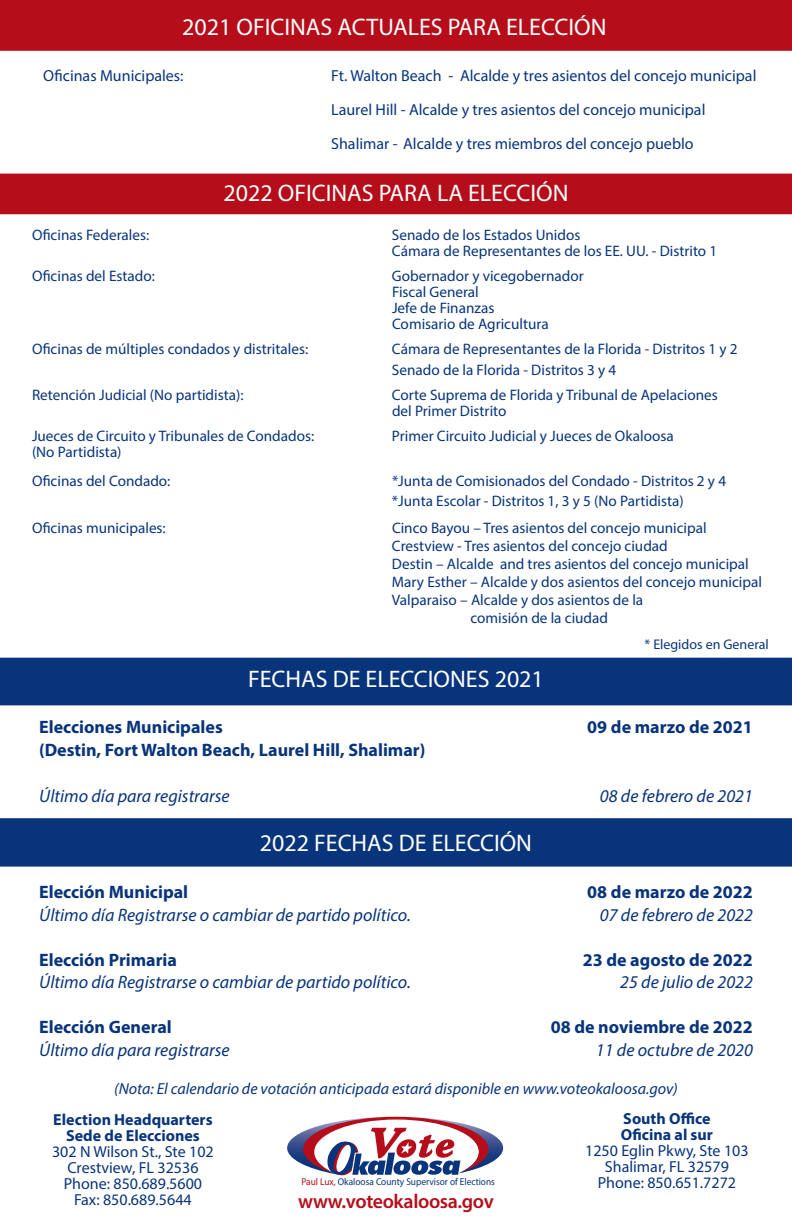
<style>
.page{position:relative;width:792px;height:1224px;background:#fff}
.page>*{position:absolute;margin:0;border:0;box-sizing:border-box;transform-origin:0 0}
.blue_headline_on_las{font:24px "Myriad Pro";color:#fff}
.t1{font:600 20px "Myriad Pro";letter-spacing:-.02em;color:#b50e1a}
.blue_headline_on_las-2{font:italic 18px "Myriad Pro";color:#08347b}
.blue_headline_on_las-3{font:700 18px "Myriad Pro";color:#08347b}
.blue_headline_on_las-4{font:16px "Myriad Pro";color:#08347b}
.t2{font:italic 16px "Myriad Pro";color:#08347b}
.t3{font:700 16px "Myriad Pro";color:#08347b}
.blue_headline_on_las-5{font:15.2px/18px "Myriad Pro";color:#08347b}
.blue_headline_on_las-6{font:14px "Myriad Pro";color:#08347b}
.t4{font:10px "Myriad Pro";color:#08347b;scale:.94 1}
.s1{color:#b50e1a}
</style>
<div class="page">
<div style="left:0;top:0;width:792px;height:51px;background:#b50e1a"></div>
<div style="left:0;top:657px;width:792px;height:49px;background:#08347b"></div>
<div style="left:0;top:173px;width:792px;height:42px;background:#b50e1a"></div>
<div style="left:0;top:818px;width:792px;height:49px;background:#08347b"></div>
<svg style="left:287px;top:1117px;width:216px;height:59px"></svg>
<p class="blue_headline_on_las" style="left:182px;top:12px;width:426px">2021 OFICINAS ACTUALES PARA ELECCIÓN</p>
<p class="blue_headline_on_las-4" style="left:43px;top:66px;width:142px">Oficinas Municipales:</p>
<p class="blue_headline_on_las-4" style="left:331px;top:66px;width:427px">Ft. Walton Beach - Alcalde y tres asientos del concejo municipal</p>
<p class="blue_headline_on_las-4" style="left:331px;top:100px;width:376px">Laurel Hill - Alcalde y tres asientos del concejo municipal</p>
<p class="blue_headline_on_las-4" style="left:331px;top:134px;width:364px">Shalimar - Alcalde y tres miembros del concejo pueblo</p>
<p class="blue_headline_on_las" style="left:223px;top:178px;width:347px">2022 OFICINAS PARA LA ELECCIÓN</p>
<p class="blue_headline_on_las-5" style="left:32px;top:226px;width:119px">Oficinas Federales:</p>
<p class="blue_headline_on_las-5" style="left:392px;top:226px;width:190px">Senado de los Estados Unidos</p>
<p class="blue_headline_on_las-5" style="left:392px;top:242px;width:327px">Cámara de Representantes de los EE. UU. - Distrito 1</p>
<p class="blue_headline_on_las-5" style="left:32px;top:267px;width:124px">Oficinas del Estado:</p>
<p class="blue_headline_on_las-5" style="left:392px;top:267px;width:193px">Gobernador y vicegobernador</p>
<p class="blue_headline_on_las-5" style="left:392px;top:283px;width:88px">Fiscal General</p>
<p class="blue_headline_on_las-5" style="left:392px;top:299px;width:104px">Jefe de Finanzas</p>
<p class="blue_headline_on_las-5" style="left:392px;top:315px;width:158px">Comisario de Agricultura</p>
<p class="blue_headline_on_las-5" style="left:32px;top:340px;width:278px">Oficinas de múltiples condados y distritales:</p>
<p class="blue_headline_on_las-5" style="left:392px;top:340px;width:347px">Cámara de Representantes de la Florida - Distritos 1 y 2</p>
<p class="blue_headline_on_las-5" style="left:392px;top:360px;width:226px">Senado de la Florida - Distritos 3 y 4</p>
<p class="blue_headline_on_las-5" style="left:32px;top:385px;width:213px">Retención Judicial (No partidista):</p>
<p class="blue_headline_on_las-5" style="left:392px;top:385px;width:327px">Corte Suprema de Florida y Tribunal de Apelaciones</p>
<p class="blue_headline_on_las-5" style="left:392px;top:401px;width:116px">del Primer Distrito</p>
<p class="blue_headline_on_las-5" style="left:32px;top:426px;width:284px">Jueces de Circuito y Tribunales de Condados:</p>
<p class="blue_headline_on_las-5" style="left:392px;top:426px;width:283px">Primer Circuito Judicial y Jueces de Okaloosa</p>
<p class="blue_headline_on_las-5" style="left:32px;top:442px;width:91px">(No Partidista)</p>
<p class="blue_headline_on_las-5" style="left:32px;top:471px;width:140px">Oficinas del Condado:</p>
<p class="blue_headline_on_las-5" style="left:392px;top:470px;width:336px;line-height:20px">*Junta de Comisionados del Condado - Distritos 2 y 4 *Junta Escolar - Distritos 1, 3 y 5 (No Partidista)</p>
<p class="blue_headline_on_las-5" style="left:32px;top:518px;width:135px">Oficinas municipales:</p>
<p class="blue_headline_on_las-5" style="left:392px;top:518px;width:316px">Cinco Bayou – Tres asientos del concejo municipal<br>Crestview - Tres asientos del concejo ciudad</p>
<p class="blue_headline_on_las-5" style="left:392px;top:554px;width:371px">Destin – Alcalde and tres asientos del concejo municipal<br>Mary Esther – Alcalde y dos asientos del concejo municipal<br>Valparaiso – Alcalde y dos asientos de la</p>
<p class="blue_headline_on_las-5" style="left:470px;top:608px;width:139px">comisión de la ciudad</p>
<p class="blue_headline_on_las" style="left:248px;top:664px;width:297px">FECHAS DE ELECCIONES 2021</p>
<p class="blue_headline_on_las-6" style="left:645px;top:636px;width:126px">* Elegidos en General</p>
<p class="blue_headline_on_las-3" style="left:39px;top:716px;width:185px">Elecciones Municipales</p>
<p class="blue_headline_on_las-3" style="left:587px;top:716px;width:167px">09 de marzo de 2021</p>
<p class="blue_headline_on_las-3" style="left:39px;top:738px;width:388px">(Destin, Fort Walton Beach, Laurel Hill, Shalimar)</p>
<p class="blue_headline_on_las-2" style="left:39px;top:785px;width:192px">Último día para registrarse</p>
<p class="blue_headline_on_las-2" style="left:600px;top:785px;width:154px">08 de febrero de 2021</p>
<p class="blue_headline_on_las" style="left:260px;top:828px;width:274px">2022 FECHAS DE ELECCIÓN</p>
<p class="blue_headline_on_las-3" style="left:39px;top:880px;width:151px">Elección Municipal</p>
<p class="blue_headline_on_las-3" style="left:587px;top:880px;width:167px">08 de marzo de 2022</p>
<p class="blue_headline_on_las-2" style="left:39px;top:904px;width:373px">Último día Registrarse o cambiar de partido político.</p>
<p class="blue_headline_on_las-2" style="left:600px;top:904px;width:154px">07 de febrero de 2022</p>
<p class="blue_headline_on_las-3" style="left:39px;top:948px;width:140px">Elección Primaria</p>
<p class="blue_headline_on_las-3" style="left:583px;top:948px;width:172px">23 de agosto de 2022</p>
<p class="blue_headline_on_las-2" style="left:39px;top:971px;width:373px">Último día Registrarse o cambiar de partido político.</p>
<p class="blue_headline_on_las-2" style="left:620px;top:971px;width:134px">25 de julio de 2022</p>
<p class="blue_headline_on_las-3" style="left:39px;top:1015px;width:134px">Elección General</p>
<p class="blue_headline_on_las-3" style="left:551px;top:1015px;width:204px">08 de noviembre de 2022</p>
<p class="blue_headline_on_las-2" style="left:39px;top:1038px;width:192px">Último día para registrarse</p>
<p class="blue_headline_on_las-2" style="left:596px;top:1038px;width:158px">11 de octubre de 2020</p>
<p class="t2" style="left:114px;top:1079px;width:565px">(Nota: El calendario de votación anticipada estará disponible en www.voteokaloosa.gov)</p>
<p class="t3" style="left:53px;top:1109px;width:161px">Election Headquarters</p>
<p class="t3" style="left:66px;top:1125px;width:135px">Sede de Elecciones</p>
<p class="blue_headline_on_las-4" style="left:52px;top:1142px;width:163px">302 N Wilson St., Ste 102</p>
<p class="blue_headline_on_las-4" style="left:67px;top:1158px;width:133px">Crestview, FL 32536</p>
<p class="blue_headline_on_las-4" style="left:64px;top:1174px;width:140px">Phone: 850.689.5600</p>
<p class="blue_headline_on_las-4" style="left:74px;top:1190px;width:119px">Fax: 850.689.5644</p>
<p class="t3" style="left:623px;top:1108px;width:89px">South Office</p>
<p class="t3" style="left:621px;top:1124px;width:94px">Oficina al sur</p>
<p class="blue_headline_on_las-4" style="left:585px;top:1141px;width:165px">1250 Eglin Pkwy, Ste 103</p>
<p class="blue_headline_on_las-4" style="left:605px;top:1157px;width:125px">Shalimar, FL 32579</p>
<p class="t4" style="left:302px;top:1176px;width:207px"><span class="s1">Paul Lux,</span> Okaloosa County Supervisor of Elections</p>
<p class="blue_headline_on_las-4" style="left:598px;top:1173px;width:140px">Phone: 850.651.7272</p>
<p class="t1" style="left:298px;top:1189px;width:197px">www.voteokaloosa.gov</p>
</div>
